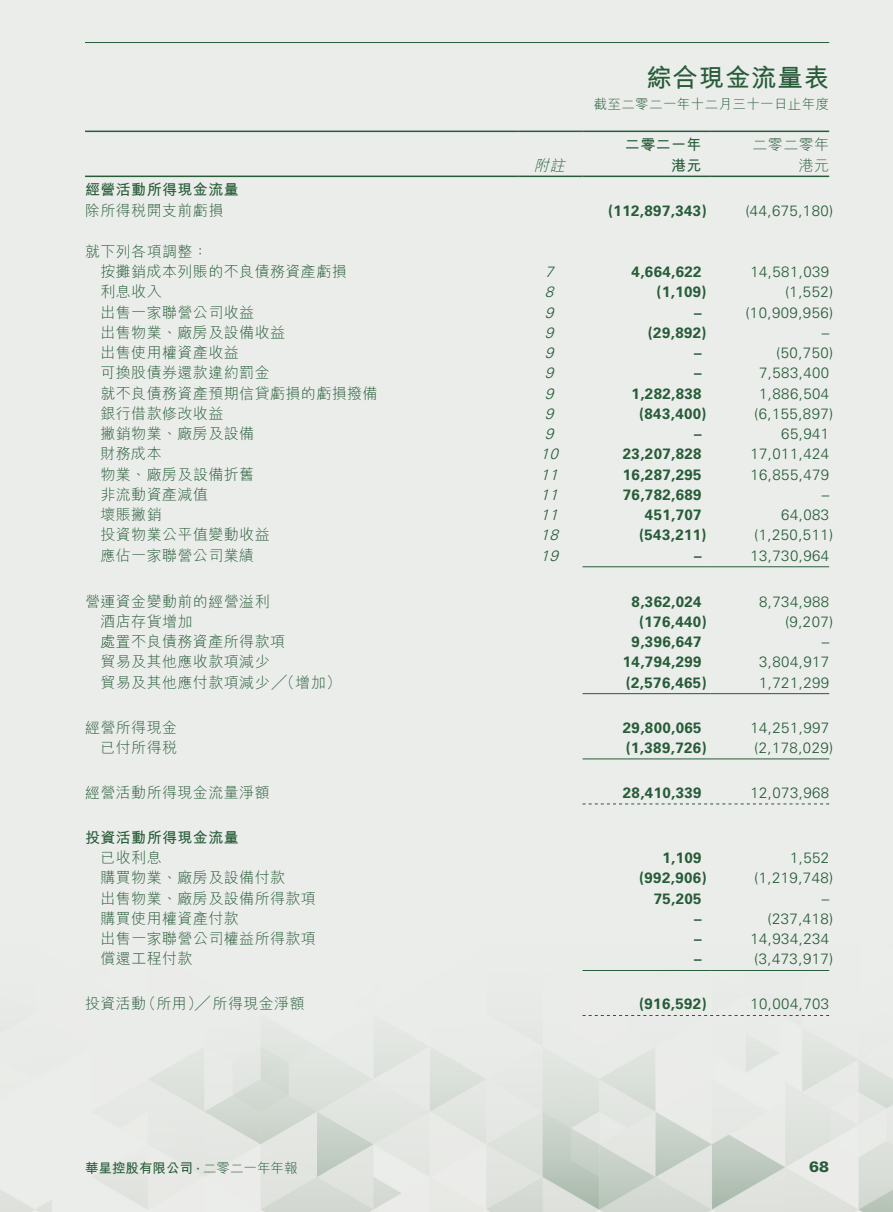
<style>
.page{position:relative;width:893px;height:1212px;background:#ebedea}
.page>*{position:absolute;margin:0;border:0;box-sizing:border-box;transform-origin:0 0}
.t1{font:700 25.5px "M Hei HK";letter-spacing:.03em;color:#275c39}
.t2{font:300 15px "M Hei HK";letter-spacing:.03em;color:#275c39}
.t3{font:300 15px "Univers LT Std";letter-spacing:.03em;color:#275c39}
.t4{font:700 15px "Univers LT Std";letter-spacing:.03em;color:#275c39}
.t5{font:700 15px "M Hei HK";letter-spacing:.03em;color:#275c39}
.t6{font:italic 300 15px "Univers LT Std";color:#275c39}
.t7{font:900 15px "Univers LT Std";color:#275c39}
.t8{font:italic 300 15px "M Hei HK";color:#275c39}
.t9{font:300 13.5px "M Hei HK";letter-spacing:.03em;color:#275c39}
.t10{font:700 13.5px "M Hei HK";color:#275c39}
.t11{font:300 13.5px "M Hei HK";color:#275c39}
.t12{font:700 12px "Univers LT Std";color:#275c39}
</style>
<div class="page">
<img style="left:0;top:970px;width:893px;height:242px">
<hr style="left:85px;top:42px;width:744px;height:1px;background:#275c39">
<hr style="left:85px;top:131px;width:434px;height:1px;background:#275c39">
<hr style="left:519px;top:131px;width:64px;height:1px;background:#275c39">
<hr style="left:583px;top:131px;width:127px;height:1px;background:#275c39">
<hr style="left:710px;top:131px;width:119px;height:1px;background:#275c39">
<hr style="left:85px;top:176px;width:434px;height:1px;background:#275c39">
<hr style="left:519px;top:176px;width:64px;height:1px;background:#275c39">
<hr style="left:583px;top:176px;width:127px;height:1px;background:#275c39">
<hr style="left:710px;top:176px;width:119px;height:1px;background:#275c39">
<hr style="left:583px;top:566px;width:127px;height:1px;background:#275c39">
<hr style="left:710px;top:566px;width:119px;height:1px;background:#275c39">
<hr style="left:583px;top:693px;width:127px;height:1px;background:#275c39">
<hr style="left:710px;top:693px;width:119px;height:1px;background:#275c39">
<hr style="left:583px;top:758px;width:127px;height:1px;background:#275c39">
<hr style="left:710px;top:758px;width:119px;height:1px;background:#275c39">
<svg style="left:583px;top:803px;width:246px;height:1px"></svg>
<hr style="left:583px;top:970px;width:127px;height:1px;background:#275c39">
<hr style="left:710px;top:970px;width:119px;height:1px;background:#275c39">
<svg style="left:583px;top:1015px;width:246px;height:1px"></svg>
<h1 class="t1" style="left:646px;top:59px;width:184px">綜合現金流量表</h1>
<p class="t9" style="left:594px;top:97px;width:237px">截至二零二一年十二月三十一日止年度</p>
<p class="t2" style="left:752px;top:137px;width:78px">二零二零年</p>
<p class="t5" style="left:625px;top:134px;width:78px">二零二一年</p>
<p class="t8" style="left:534px;top:157px;width:36px">附註</p>
<p class="t5" style="left:671px;top:154px;width:32px">港元</p>
<p class="t2" style="left:799px;top:157px;width:32px">港元</p>
<p class="t5" style="left:85px;top:179px;width:155px">經營活動所得現金流量</p>
<p class="t2" style="left:85px;top:203px;width:140px">除所得稅開支前虧損</p>
<p class="t2" style="left:85px;top:244px;width:124px">就下列各項調整：</p>
<p class="t4" style="left:608px;top:202px;width:100px">)112,897,343(</p>
<p class="t3" style="left:745px;top:202px;width:90px">)44,675,180(</p>
<p class="t2" style="left:100px;top:264px;width:248px">按攤銷成本列賬的不良債務資產虧損</p>
<p class="t6" style="left:545px;top:263px;width:15px">7</p>
<p class="t4" style="left:632px;top:263px;width:72px">4,664,622</p>
<p class="t3" style="left:750px;top:263px;width:80px">14,581,039</p>
<p class="t2" style="left:100px;top:284px;width:63px">利息收入</p>
<p class="t6" style="left:545px;top:283px;width:15px">8</p>
<p class="t4" style="left:657px;top:283px;width:52px">)1,109(</p>
<p class="t3" style="left:785px;top:283px;width:50px">)1,552(</p>
<p class="t2" style="left:100px;top:304px;width:155px">出售一家聯營公司收益</p>
<p class="t6" style="left:545px;top:303px;width:15px">9</p>
<p class="t4" style="left:694px;top:304px;width:9px">–</p>
<p class="t3" style="left:745px;top:303px;width:90px">)10,909,956(</p>
<p class="t2" style="left:100px;top:325px;width:186px">出售物業、廠房及設備收益</p>
<p class="t6" style="left:545px;top:324px;width:15px">9</p>
<p class="t4" style="left:648px;top:324px;width:60px">)29,892(</p>
<p class="t3" style="left:822px;top:324px;width:9px">–</p>
<p class="t2" style="left:100px;top:345px;width:140px">出售使用權資產收益</p>
<p class="t6" style="left:545px;top:344px;width:15px">9</p>
<p class="t4" style="left:694px;top:344px;width:9px">–</p>
<p class="t3" style="left:776px;top:344px;width:59px">)50,750(</p>
<p class="t2" style="left:100px;top:365px;width:171px">可換股債券還款違約罰金</p>
<p class="t6" style="left:545px;top:364px;width:15px">9</p>
<p class="t4" style="left:694px;top:364px;width:9px">–</p>
<p class="t3" style="left:759px;top:364px;width:72px">7,583,400</p>
<p class="t2" style="left:100px;top:385px;width:279px">就不良債務資產預期信貸虧損的虧損撥備</p>
<p class="t6" style="left:545px;top:384px;width:15px">9</p>
<p class="t4" style="left:632px;top:385px;width:72px">1,282,838</p>
<p class="t3" style="left:759px;top:384px;width:72px">1,886,504</p>
<p class="t2" style="left:100px;top:406px;width:124px">銀行借款修改收益</p>
<p class="t6" style="left:545px;top:405px;width:15px">9</p>
<p class="t4" style="left:639px;top:405px;width:69px">)843,400(</p>
<p class="t3" style="left:754px;top:405px;width:81px">)6,155,897(</p>
<p class="t2" style="left:100px;top:426px;width:155px">撇銷物業、廠房及設備</p>
<p class="t6" style="left:545px;top:425px;width:15px">9</p>
<p class="t4" style="left:694px;top:425px;width:9px">–</p>
<p class="t3" style="left:781px;top:425px;width:49px">65,941</p>
<p class="t2" style="left:100px;top:446px;width:63px">財務成本</p>
<p class="t6" style="left:541px;top:445px;width:23px">10</p>
<p class="t4" style="left:623px;top:445px;width:80px">23,207,828</p>
<p class="t3" style="left:750px;top:445px;width:80px">17,011,424</p>
<p class="t2" style="left:100px;top:466px;width:155px">物業、廠房及設備折舊</p>
<p class="t6" style="left:541px;top:465px;width:23px">11</p>
<p class="t4" style="left:623px;top:466px;width:80px">16,287,295</p>
<p class="t3" style="left:750px;top:465px;width:80px">16,855,479</p>
<p class="t2" style="left:100px;top:487px;width:109px">非流動資產減值</p>
<p class="t6" style="left:541px;top:486px;width:23px">11</p>
<p class="t4" style="left:623px;top:486px;width:80px">76,782,689</p>
<p class="t3" style="left:822px;top:486px;width:9px">–</p>
<p class="t2" style="left:100px;top:507px;width:63px">壞賬撇銷</p>
<p class="t6" style="left:541px;top:506px;width:23px">11</p>
<p class="t4" style="left:645px;top:506px;width:58px">451,707</p>
<p class="t3" style="left:781px;top:506px;width:49px">64,083</p>
<p class="t2" style="left:100px;top:527px;width:171px">投資物業公平值變動收益</p>
<p class="t6" style="left:541px;top:526px;width:23px">18</p>
<p class="t4" style="left:639px;top:526px;width:69px">)543,211(</p>
<p class="t3" style="left:754px;top:526px;width:81px">)1,250,511(</p>
<p class="t2" style="left:100px;top:547px;width:155px">應佔一家聯營公司業績</p>
<p class="t6" style="left:541px;top:546px;width:23px">19</p>
<p class="t4" style="left:694px;top:547px;width:9px">–</p>
<p class="t3" style="left:750px;top:546px;width:80px">13,730,964</p>
<p class="t2" style="left:85px;top:593px;width:186px">營運資金變動前的經營溢利</p>
<p class="t4" style="left:632px;top:592px;width:72px">8,362,024</p>
<p class="t3" style="left:759px;top:592px;width:72px">8,734,988</p>
<p class="t2" style="left:100px;top:614px;width:94px">酒店存貨增加</p>
<p class="t4" style="left:639px;top:613px;width:69px">)176,440(</p>
<p class="t3" style="left:785px;top:612px;width:50px">)9,207(</p>
<p class="t2" style="left:100px;top:634px;width:186px">處置不良債務資產所得款項</p>
<p class="t4" style="left:632px;top:633px;width:72px">9,396,647</p>
<p class="t3" style="left:822px;top:633px;width:9px">–</p>
<p class="t2" style="left:100px;top:654px;width:171px">貿易及其他應收款項減少</p>
<p class="t4" style="left:623px;top:653px;width:80px">14,794,299</p>
<p class="t3" style="left:759px;top:653px;width:72px">3,804,917</p>
<p class="t2" style="left:100px;top:674px;width:242px">貿易及其他應付款項減少╱（增加(</p>
<p class="t4" style="left:626px;top:673px;width:82px">)2,576,465(</p>
<p class="t3" style="left:759px;top:673px;width:72px">1,721,299</p>
<p class="t2" style="left:85px;top:719px;width:94px">經營所得現金</p>
<p class="t4" style="left:623px;top:718px;width:80px">29,800,065</p>
<p class="t3" style="left:750px;top:718px;width:80px">14,251,997</p>
<p class="t2" style="left:100px;top:740px;width:78px">已付所得稅</p>
<p class="t4" style="left:626px;top:739px;width:82px">)1,389,726(</p>
<p class="t3" style="left:754px;top:738px;width:81px">)2,178,029(</p>
<p class="t2" style="left:85px;top:785px;width:186px">經營活動所得現金流量淨額</p>
<p class="t5" style="left:85px;top:826px;width:155px">投資活動所得現金流量</p>
<p class="t4" style="left:623px;top:784px;width:80px">28,410,339</p>
<p class="t3" style="left:750px;top:783px;width:80px">12,073,968</p>
<p class="t2" style="left:100px;top:850px;width:63px">已收利息</p>
<p class="t4" style="left:662px;top:849px;width:41px">1,109</p>
<p class="t3" style="left:790px;top:849px;width:41px">1,552</p>
<p class="t2" style="left:100px;top:870px;width:186px">購買物業、廠房及設備付款</p>
<p class="t4" style="left:639px;top:869px;width:69px">)992,906(</p>
<p class="t3" style="left:754px;top:869px;width:81px">)1,219,748(</p>
<p class="t2" style="left:100px;top:890px;width:217px">出售物業、廠房及設備所得款項</p>
<p class="t4" style="left:654px;top:889px;width:49px">75,205</p>
<p class="t3" style="left:822px;top:889px;width:9px">–</p>
<p class="t2" style="left:100px;top:911px;width:140px">購買使用權資產付款</p>
<p class="t4" style="left:694px;top:910px;width:9px">–</p>
<p class="t3" style="left:767px;top:909px;width:67px">)237,418(</p>
<p class="t2" style="left:100px;top:931px;width:217px">出售一家聯營公司權益所得款項</p>
<p class="t4" style="left:694px;top:930px;width:9px">–</p>
<p class="t3" style="left:750px;top:930px;width:80px">14,934,234</p>
<p class="t2" style="left:101px;top:951px;width:94px">償還工程付款</p>
<p class="t4" style="left:694px;top:950px;width:9px">–</p>
<p class="t3" style="left:754px;top:950px;width:81px">)3,473,917(</p>
<p class="t2" style="left:141px;top:996px;width:165px">（所用）╱ 所得現金淨額</p>
<p class="t2" style="left:85px;top:996px;width:63px">投資活動</p>
<p class="t4" style="left:639px;top:995px;width:69px">)916,592(</p>
<p class="t3" style="left:750px;top:995px;width:80px">10,004,703</p>
<p class="t11" style="left:203px;top:1161px;width:96px">二零二一年年報</p>
<p class="t10" style="left:85px;top:1158px;width:109px">華星控股有限公司</p>
<p class="t12" style="left:196px;top:1160px;width:5px">·</p>
<p class="t7" style="left:809px;top:1157px;width:22px">68</p>
</div>
